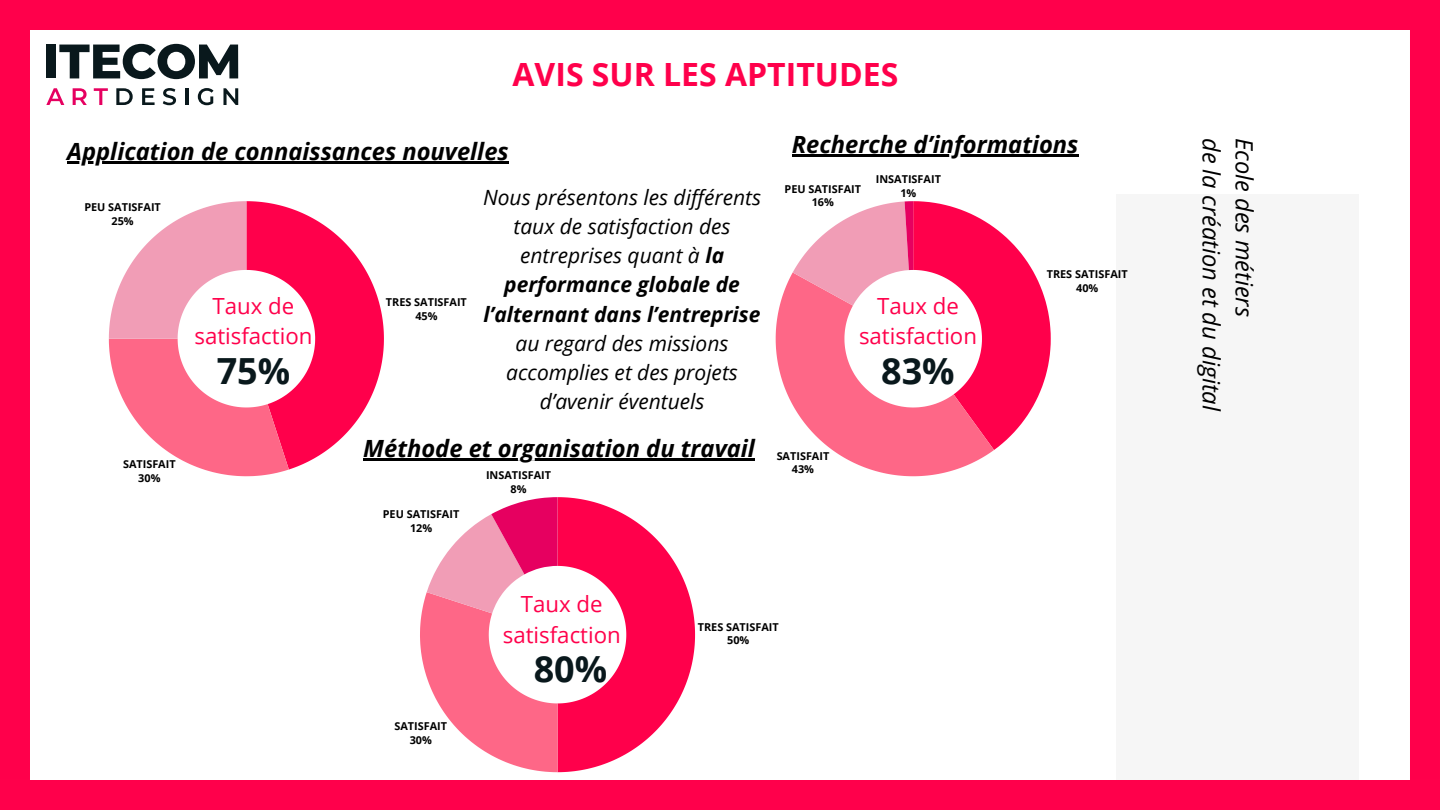
<style>
.page{position:relative;width:1440px;height:810px;background:#fff}
.page>*{position:absolute;margin:0;border:0;box-sizing:border-box;transform-origin:0 0}
.t1{font:700 36px "Open Sans";color:#09181c}
.t2{font:700 32px "Open Sans";color:#ff004b}
.t3{font:italic 700 23.7px "Open Sans";color:#000}
.t4{font:italic 23.7px/33px "Open Sans";color:#000}
.t5{font:22.2px/30.8px "Open Sans";color:#ff004b;text-align:center}
.t6{font:italic 21px/29.2px "Open Sans";color:#000;text-align:center}
.t7{font:700 10.9px/13.5px "Open Sans";color:#000;text-align:center}
.s1{font-weight:700}
</style>
<div class="page">
<div style="left:0;top:0;width:1440px;height:30px;background:#ff004b"></div>
<div style="left:1116px;top:195px;width:243px;height:615px;background:#f6f6f6"></div>
<div style="left:0;top:780px;width:1440px;height:30px;background:#ff004b"></div>
<div style="left:0;top:0;width:30px;height:780px;background:#ff004b"></div>
<div style="left:1410px;top:0;width:30px;height:780px;background:#ff004b"></div>
<div style="left:46px;top:45px;width:10px;height:33px;background:#09181c"></div>
<svg style="left:59px;top:44px;width:179px;height:35px"></svg>
<svg style="left:46px;top:88px;width:18px;height:17px"></svg>
<svg style="left:73px;top:88px;width:14px;height:17px"></svg>
<svg style="left:94px;top:88px;width:14px;height:17px"></svg>
<svg style="left:116px;top:88px;width:17px;height:17px"></svg>
<svg style="left:142px;top:88px;width:13px;height:17px"></svg>
<svg style="left:163px;top:88px;width:13px;height:17px"></svg>
<hr style="left:185px;top:88px;width:3px;height:17px;background:#09181c">
<svg style="left:198px;top:88px;width:15px;height:17px"></svg>
<svg style="left:223px;top:88px;width:15px;height:17px"></svg>
<svg style="left:109px;top:201px;width:275px;height:275px"></svg>
<hr style="left:363px;top:458px;width:392px;height:2px;background:#000">
<hr style="left:67px;top:161px;width:442px;height:3px;background:#000">
<hr style="left:792px;top:154px;width:287px;height:2px;background:#000">
<svg style="left:776px;top:201px;width:275px;height:275px"></svg>
<svg style="left:420px;top:497px;width:275px;height:275px"></svg>
<h2 class="t2" style="left:513px;top:52px;width:387px">AVIS SUR LES APTITUDES</h2>
<h4 class="t3" style="left:67px;top:134px;width:443px">Application de connaissances nouvelles</h4>
<h1 class="t3" style="left:792px;top:127px;width:288px">Recherche d’informations</h1>
<p class="t7" style="left:84px;top:200px;width:78px">PEU SATISFAIT<br>25%</p>
<h3 class="t5" style="left:194px;top:290px;width:119px">Taux de satisfaction</h3>
<h3 class="t1" style="left:217px;top:345px;width:75px">75%</h3>
<p class="t7" style="left:123px;top:457px;width:54px">SATISFAIT<br>30%</p>
<p class="t7" style="left:386px;top:295px;width:83px">TRES SATISFAIT<br>45%</p>
<h4 class="t6" style="left:483px;top:182px;width:279px">Nous présentons les différents taux de satisfaction des entreprises quant à <span class="s1">la performance globale de l’alternant dans l’entreprise </span>au regard des missions accomplies et des projets d’avenir éventuels</h4>
<h4 class="t3" style="left:363px;top:431px;width:393px">Méthode et organisation du travail</h4>
<p class="t7" style="left:383px;top:507px;width:78px">PEU SATISFAIT<br>12%</p>
<p class="t7" style="left:486px;top:468px;width:67px">INSATISFAIT<br>8%</p>
<p class="t7" style="left:785px;top:182px;width:78px">PEU SATISFAIT<br>16%</p>
<p class="t7" style="left:876px;top:172px;width:67px">INSATISFAIT<br>1%</p>
<p class="t7" style="left:777px;top:449px;width:54px">SATISFAIT<br>43%</p>
<p class="t5" style="left:859px;top:290px;width:119px">Taux de satisfaction</p>
<h4 class="t1" style="left:881px;top:345px;width:75px">83%</h4>
<p class="t7" style="left:394px;top:719px;width:54px">SATISFAIT<br>30%</p>
<h1 class="t5" style="left:503px;top:588px;width:119px">Taux de satisfaction</h1>
<h3 class="t1" style="left:534px;top:644px;width:75px">80%</h3>
<p class="t7" style="left:698px;top:620px;width:83px">TRES SATISFAIT<br>50%</p>
<p class="t7" style="left:1047px;top:267px;width:83px">TRES SATISFAIT<br>40%</p>
<p class="t4" style="left:1262px;top:138px;width:275px;rotate:90deg">Ecole des métiers<br>de la création et du digital</p>
</div>
